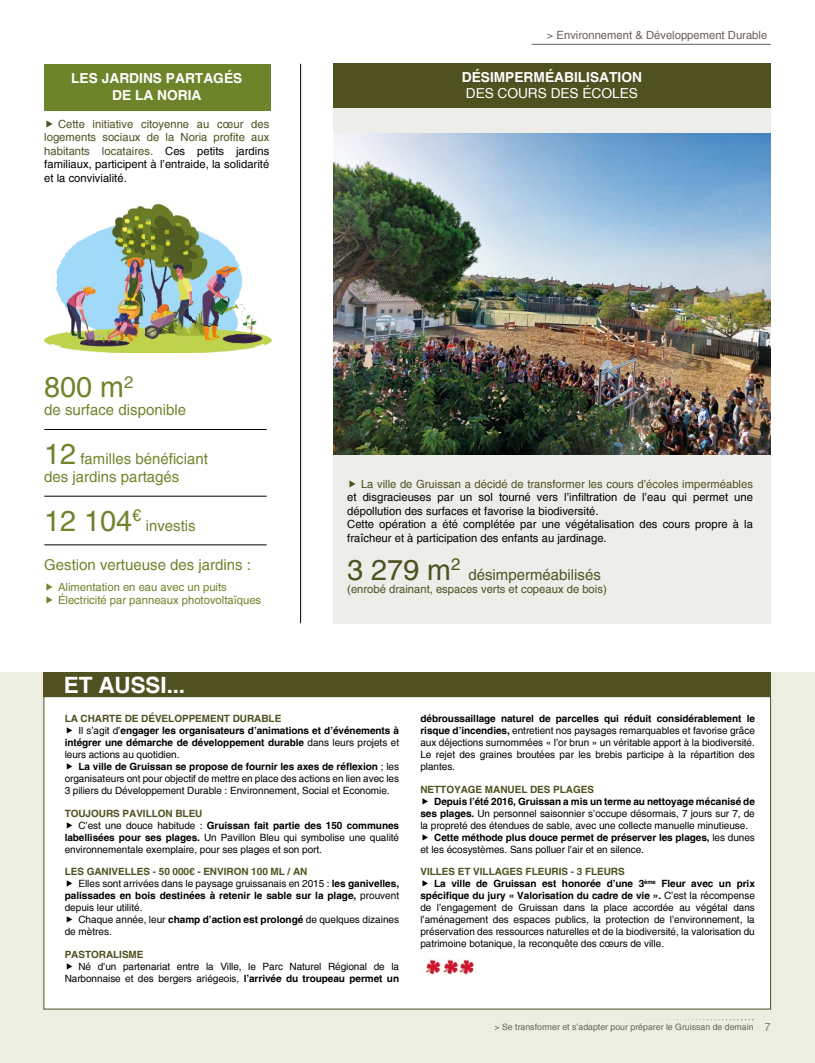
<style>
.page{position:relative;width:815px;height:1063px;background:#fff}
.page>*{position:absolute;margin:0;border:0;box-sizing:border-box;transform-origin:0 0}
.t1{font:28.75px "Helvetica";color:#6e842b}
.t2{font:28.75px "Helvetica";color:#4f5121}
.t3{font:700 22.5px "Helvetica";letter-spacing:-.005em;color:#fff}
.t4{font:15px/18px "Helvetica";color:#6e842b}
.t5{font:15px "Helvetica";color:#4f5121}
.t6{font:700 13.75px/16.5px "Helvetica";color:#fff;text-align:center}
.t7{font:13.75px "Helvetica";letter-spacing:-.005em;color:#fff}
.t8{font:11.25px/13.5px "Helvetica";color:#4f5121;text-align:justify}
.t9{font:11.25px/13.5px "Helvetica";color:#000}
.t10{font:11.25px/13.8px "Helvetica";color:#6e842b}
.t11{font:11.25px "Helvetica";color:#675e59}
.t12{font:10px/12px "Helvetica";letter-spacing:-.005em;color:#000;text-align:right}
.t13{font:700 10px "Helvetica";letter-spacing:-.005em;color:#000}
.t14{font:700 10px "Helvetica";letter-spacing:-.005em;color:#4f5121}
.t15{font:8.75px "Helvetica";color:#675e59}
.s1{color:#000}
.s2{font-size:28.75px}
.s3{font-weight:400}
.s4{font-weight:700}
.s5{font-family:"Helv";font-weight:300;font-size:11.25px}
</style>
<div class="page">
<hr style="left:531px;top:44px;width:240px;height:1px;background:#675e59">
<div style="left:333px;top:108px;width:438px;height:516px;background:#edede9"></div>
<div style="left:0;top:672px;width:815px;height:391px;background:#ebeee1"></div>
<div style="left:43px;top:696px;width:728px;height:314px;background:#fff;border:1px solid #4f5121"></div>
<hr style="left:300px;top:64px;width:1px;height:559px;background:#000">
<img style="left:422px;top:958px;width:37px;height:16px">
<img style="left:459px;top:959px;width:17px;height:15px">
<img style="left:334px;top:133px;width:437px;height:322px">
<div style="left:333px;top:64px;width:438px;height:44px;background:#4f5121"></div>
<div style="left:44px;top:64px;width:226px;height:46px;background:#6e842b"></div>
<div style="left:43px;top:672px;width:728px;height:24px;background:#4f5121"></div>
<hr style="left:44px;top:429px;width:223px;height:1px;background:#000">
<hr style="left:44px;top:496px;width:223px;height:1px;background:#000">
<hr style="left:44px;top:545px;width:223px;height:1px;background:#000">
<img style="left:135px;top:205px;width:11px;height:148px">
<img style="left:150px;top:204px;width:20px;height:149px">
<img style="left:127px;top:208px;width:8px;height:145px">
<img style="left:146px;top:208px;width:4px;height:145px">
<img style="left:169px;top:208px;width:5px;height:145px">
<img style="left:123px;top:213px;width:4px;height:140px">
<img style="left:115px;top:216px;width:8px;height:137px">
<img style="left:173px;top:215px;width:16px;height:138px">
<img style="left:189px;top:221px;width:4px;height:132px">
<img style="left:107px;top:225px;width:8px;height:128px">
<img style="left:193px;top:226px;width:4px;height:127px">
<img style="left:95px;top:228px;width:12px;height:125px">
<img style="left:197px;top:230px;width:4px;height:123px">
<img style="left:88px;top:233px;width:7px;height:119px">
<img style="left:201px;top:232px;width:8px;height:121px">
<img style="left:80px;top:236px;width:8px;height:116px">
<img style="left:209px;top:235px;width:7px;height:118px">
<img style="left:75px;top:240px;width:5px;height:111px">
<img style="left:216px;top:239px;width:5px;height:114px">
<img style="left:72px;top:243px;width:4px;height:106px">
<img style="left:220px;top:243px;width:8px;height:110px">
<img style="left:68px;top:247px;width:4px;height:102px">
<img style="left:228px;top:249px;width:4px;height:103px">
<img style="left:64px;top:251px;width:4px;height:59px">
<img style="left:232px;top:253px;width:4px;height:98px">
<img style="left:60px;top:257px;width:4px;height:47px">
<img style="left:236px;top:260px;width:4px;height:49px">
<img style="left:56px;top:264px;width:4px;height:34px">
<img style="left:240px;top:270px;width:3px;height:22px">
<img style="left:240px;top:304px;width:4px;height:45px">
<img style="left:244px;top:307px;width:4px;height:42px">
<img style="left:248px;top:313px;width:4px;height:36px">
<img style="left:236px;top:315px;width:4px;height:36px">
<svg style="left:252px;top:317px;width:5px;height:8px"></svg>
<img style="left:252px;top:325px;width:4px;height:23px">
<img style="left:60px;top:331px;width:8px;height:18px">
<img style="left:44px;top:333px;width:16px;height:12px">
<img style="left:256px;top:333px;width:15px;height:12px">
<svg style="left:52px;top:345px;width:8px;height:3px"></svg>
<svg style="left:256px;top:345px;width:7px;height:2px"></svg>
<h3 class="t6" style="left:71px;top:72px;width:173px">LES JARDINS PARTAGÉS<br>DE LA NORIA</h3>
<p class="t8" style="left:44px;top:118px;width:226px;text-indent:14px">Cette initiative citoyenne au cœur des logements sociaux de la Noria profite aux habitants locataires. <span class="s1">Ces petits jardins familiaux, participent à l’entraide, la solidarité et la convivialité.</span></p>
<h1 class="t1" style="left:44px;top:370px;width:91px">800 m<sup>2</sup></h1>
<h3 class="t4" style="left:44px;top:401px;width:143px">de surface disponible</h3>
<h3 class="t4" style="left:44px;top:450px;width:165px"><span class="s2">12</span> familles bénéficiant des jardins partagés</h3>
<h1 class="t1" style="left:44px;top:503px;width:99px">12 104<sup>€</sup></h1>
<h3 class="t4" style="left:146px;top:518px;width:52px">investis</h3>
<h3 class="t4" style="left:44px;top:556px;width:208px">Gestion vertueuse des jardins :</h3>
<p class="t10" style="left:58px;top:581px;width:205px">Alimentation en eau avec un puits<br>Électricité par panneaux photovoltaïques</p>
<h2 class="t3" style="left:64px;top:676px;width:123px">ET AUSSI...</h2>
<p class="t11" style="left:547px;top:28px;width:222px">&gt; Environnement &amp; Développement Durable</p>
<h3 class="t6" style="left:462px;top:70px;width:182px">DÉSIMPERMÉABILISATION</h3>
<h3 class="t7" style="left:466px;top:88px;width:174px">DES COURS DES ÉCOLES</h3>
<p class="t8" style="left:361px;top:477px;width:393px">La ville de Gruissan a décidé de transformer les cours d’écoles imperméables</p>
<p class="t9" style="left:347px;top:491px;width:407px">et disgracieuses par un sol tourné vers l’infiltration de l’eau qui permet une dépollution des surfaces et favorise la biodiversité.<br>Cette opération a été complétée par une végétalisation des cours propre à la fraîcheur et à participation des enfants au jardinage.</p>
<h1 class="t2" style="left:347px;top:553px;width:115px">3 279 m<sup>2</sup></h1>
<h3 class="t5" style="left:468px;top:566px;width:134px">désimperméabilisés</h3>
<p class="t8" style="left:347px;top:583px;width:261px">(enrobé drainant, espaces verts et copeaux de bois)</p>
<p class="t14" style="left:65px;top:715px;width:218px">LA CHARTE DE DÉVELOPPEMENT DURABLE</p>
<p class="t13" style="left:78px;top:727px;width:322px"><span class="s3">Il s’agit d’</span>engager les organisateurs d’animations et d’événements à</p>
<p class="t13" style="left:65px;top:739px;width:336px">intégrer une démarche de développement durable <span class="s3">dans leurs projets et</span></p>
<p class="t12" style="left:65px;top:749px;width:116px">leurs actions au quotidien.</p>
<p class="t13" style="left:78px;top:761px;width:322px">La ville de Gruissan se propose de fournir les axes de réflexion <span class="s3">; les</span></p>
<p class="t12" style="left:65px;top:773px;width:336px">organisateurs ont pour objectif de mettre en place des actions en lien avec les</p>
<p class="t12" style="left:65px;top:785px;width:326px">3 piliers du Développement Durable : Environnement, Social et Economie.</p>
<p class="t14" style="left:65px;top:809px;width:139px">TOUJOURS PAVILLON BLEU</p>
<p class="t13" style="left:78px;top:821px;width:322px"><span class="s3">C’est une douce habitude :</span> Gruissan fait partie des 150 communes</p>
<p class="t12" style="left:65px;top:832px;width:336px"><span class="s4">labellisées pour ses plages.</span> Un Pavillon Bleu qui symbolise une qualité</p>
<p class="t12" style="left:65px;top:844px;width:259px">environnementale exemplaire, pour ses plages et son port.</p>
<p class="t14" style="left:65px;top:868px;width:244px">LES GANIVELLES - 50 000€ - ENVIRON 100 ML / AN</p>
<p class="t12" style="left:78px;top:878px;width:322px">Elles sont arrivées dans le paysage gruissanais en 2015 : <span class="s4">les ganivelles,</span></p>
<p class="t13" style="left:65px;top:892px;width:336px">palissades en bois destinées à retenir le sable sur la plage, <span class="s3">prouvent</span></p>
<p class="t12" style="left:65px;top:902px;width:79px">depuis leur utilité.</p>
<p class="t12" style="left:78px;top:915px;width:322px">Chaque année, leur <span class="s4">champ d’action est prolongé</span> de quelques dizaines</p>
<p class="t12" style="left:65px;top:926px;width:49px">de mètres.</p>
<p class="t14" style="left:65px;top:951px;width:80px">PASTORALISME</p>
<p class="t12" style="left:65px;top:961px;width:336px">Né d’un partenariat entre la Ville, le Parc Naturel Régional de la<br>Narbonnaise et des bergers ariégeois, <span class="s4">l’arrivée du troupeau permet un</span></p>
<p class="t12" style="left:420px;top:713px;width:336px;text-align:justify"><span class="s4">débroussaillage naturel de parcelles qui réduit considérablement le risque d’incendies,</span> entretient nos paysages remarquables et favorise grâce aux déjections surnommées « l’or brun » un véritable apport à la biodiversité.<br>Le rejet des graines broutées par les brebis participe à la répartition des plantes.</p>
<p class="t14" style="left:420px;top:785px;width:175px">NETTOYAGE MANUEL DES PLAGES</p>
<p class="t13" style="left:434px;top:797px;width:322px">Depuis l’été 2016, Gruissan a mis un terme au nettoyage mécanisé de</p>
<p class="t12" style="left:420px;top:808px;width:336px"><span class="s4">ses plages.</span> Un personnel saisonnier s’occupe désormais, 7 jours sur 7, de</p>
<p class="t12" style="left:420px;top:820px;width:329px">la propreté des étendues de sable, avec une collecte manuelle minutieuse.</p>
<p class="t13" style="left:434px;top:833px;width:322px">Cette méthode plus douce permet de préserver les plages, <span class="s3">les dunes</span></p>
<p class="t12" style="left:420px;top:844px;width:225px">et les écosystèmes. Sans polluer l’air et en silence.</p>
<p class="t14" style="left:420px;top:868px;width:206px">VILLES ET VILLAGES FLEURIS - 3 FLEURS</p>
<p class="t13" style="left:434px;top:880px;width:322px">La ville de Gruissan est honorée d’une 3<sup>ème</sup> Fleur avec un prix</p>
<p class="t13" style="left:420px;top:890px;width:336px">spécifique du jury « Valorisation du cadre de vie ». <span class="s3">C’est la récompense</span></p>
<p class="t12" style="left:420px;top:902px;width:336px">de l’engagement de Gruissan dans la place accordée au végétal dans</p>
<p class="t12" style="left:420px;top:914px;width:336px">l’aménagement des espaces publics, la protection de l’environnement, la</p>
<p class="t12" style="left:420px;top:926px;width:336px">préservation des ressources naturelles et de la biodiversité, la valorisation du</p>
<p class="t12" style="left:420px;top:938px;width:245px">patrimoine botanique, la reconquête des cœurs de ville.</p>
<p class="t15" style="left:495px;top:1024px;width:278px">&gt; Se transformer et s’adapter pour préparer le Gruissan de demain <span class="s5">7</span></p>
</div>
